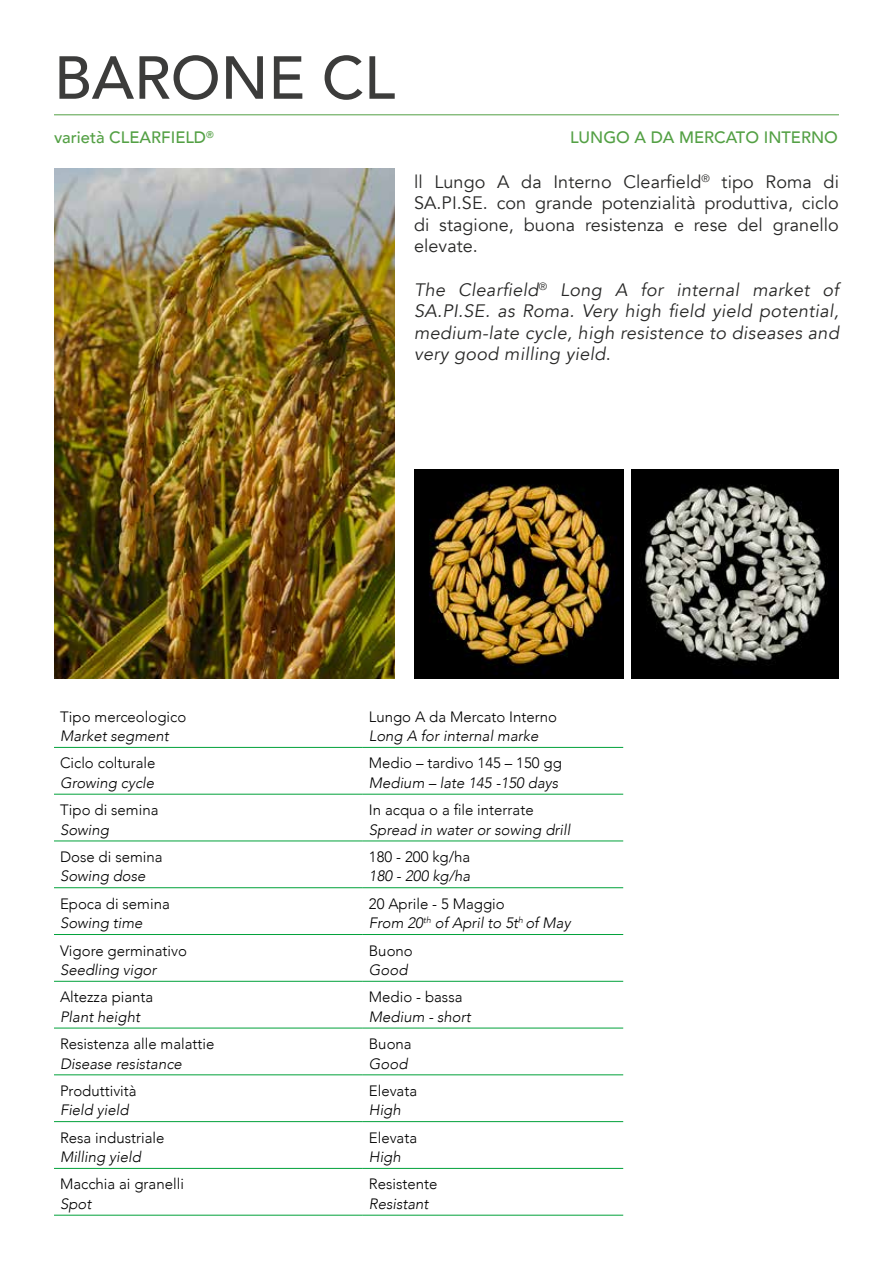
<style>
.page{position:relative;width:893px;height:1263px;background:#fff}
.page>*{position:absolute;margin:0;border:0;box-sizing:border-box;transform-origin:0 0}
.t1{font:500 60px "Avenir";color:#3c3c3b}
.t2{font:italic 18px/21.6px "Avenir";letter-spacing:.02em;color:#282827;text-align:justify}
.t3{font:18px/21.6px "Avenir";letter-spacing:.005em;color:#282827;text-align:justify}
.t4{font:500 16.5px "Avenir";color:#53a044}
.t5{font:300 15px "Avenir";color:#000}
.t6{font:italic 300 15px/19.5px "Avenir";color:#000}
.s1{font-style:normal}
</style>
<div class="page">
<img style="left:414px;top:469px;width:209px;height:209px">
<img style="left:631px;top:469px;width:208px;height:209px">
<img style="left:54px;top:168px;width:340px;height:510px">
<hr style="left:54px;top:747px;width:309px;height:1px;background:#00a13a">
<hr style="left:363px;top:747px;width:260px;height:1px;background:#00a13a">
<hr style="left:54px;top:794px;width:309px;height:1px;background:#00a13a">
<hr style="left:363px;top:794px;width:260px;height:1px;background:#00a13a">
<hr style="left:54px;top:841px;width:309px;height:1px;background:#00a13a">
<hr style="left:363px;top:841px;width:260px;height:1px;background:#00a13a">
<hr style="left:54px;top:887px;width:309px;height:1px;background:#00a13a">
<hr style="left:363px;top:887px;width:260px;height:1px;background:#00a13a">
<hr style="left:54px;top:934px;width:309px;height:1px;background:#00a13a">
<hr style="left:363px;top:934px;width:260px;height:1px;background:#00a13a">
<hr style="left:54px;top:981px;width:309px;height:1px;background:#00a13a">
<hr style="left:363px;top:981px;width:260px;height:1px;background:#00a13a">
<hr style="left:54px;top:1028px;width:309px;height:1px;background:#00a13a">
<hr style="left:363px;top:1028px;width:260px;height:1px;background:#00a13a">
<hr style="left:54px;top:1074px;width:309px;height:1px;background:#00a13a">
<hr style="left:363px;top:1074px;width:260px;height:1px;background:#00a13a">
<hr style="left:54px;top:1121px;width:309px;height:1px;background:#00a13a">
<hr style="left:363px;top:1121px;width:260px;height:1px;background:#00a13a">
<hr style="left:54px;top:1168px;width:309px;height:1px;background:#00a13a">
<hr style="left:363px;top:1168px;width:260px;height:1px;background:#00a13a">
<hr style="left:54px;top:1215px;width:309px;height:1px;background:#00a13a">
<hr style="left:363px;top:1215px;width:260px;height:1px;background:#00a13a">
<hr style="left:54px;top:114px;width:785px;height:1px;background:#53a044">
<h1 class="t1" style="left:54px;top:26px;width:343px">BARONE CL</h1>
<p class="t4" style="left:54px;top:123px;width:161px">varietà CLEARFIELD<sup>®</sup></p>
<p class="t4" style="left:570px;top:123px;width:269px">LUNGO A DA MERCATO INTERNO</p>
<p class="t3" style="left:414px;top:171px;width:426px">ll Lungo A da Interno Clearfield<sup>®</sup> tipo Roma di SA.PI.SE. con grande potenzialità produttiva, ciclo di stagione, buona resistenza e rese del granello elevate.</p>
<p class="t2" style="left:414px;top:279px;width:426px">The Clearfield<sup>®</sup> Long A for internal market of SA.PI.SE. as Roma. Very high field yield potential, medium-late cycle, high resistence to diseases and very good milling yield<span class="s1">.</span></p>
<p class="t5" style="left:60px;top:707px;width:128px">Tipo merceologico</p>
<p class="t6" style="left:60px;top:726px;width:110px">Market segment</p>
<p class="t5" style="left:369px;top:707px;width:190px">Lungo A da Mercato Interno</p>
<p class="t6" style="left:369px;top:726px;width:171px">Long A for internal marke</p>
<p class="t5" style="left:60px;top:754px;width:97px">Ciclo colturale</p>
<p class="t6" style="left:60px;top:773px;width:96px">Growing cycle</p>
<p class="t5" style="left:369px;top:754px;width:195px">Medio – tardivo 145 – 150 gg</p>
<p class="t6" style="left:369px;top:773px;width:191px">Medium – late 145 -150 days</p>
<p class="t5" style="left:60px;top:801px;width:100px">Tipo di semina</p>
<p class="t6" style="left:60px;top:820px;width:50px">Sowing</p>
<p class="t5" style="left:369px;top:801px;width:166px">In acqua o a file interrate</p>
<p class="t6" style="left:369px;top:820px;width:203px">Spread in water or sowing drill</p>
<p class="t5" style="left:60px;top:848px;width:104px">Dose di semina</p>
<p class="t6" style="left:60px;top:866px;width:87px">Sowing dose</p>
<p class="t5" style="left:369px;top:848px;width:103px">180 - 200 kg/ha</p>
<p class="t6" style="left:369px;top:866px;width:103px">180 - 200 kg/ha</p>
<p class="t5" style="left:60px;top:895px;width:111px">Epoca di semina</p>
<p class="t6" style="left:60px;top:913px;width:84px">Sowing time</p>
<p class="t6" style="left:369px;top:894px;width:203px"><span class="s1">20 Aprile - 5 Maggio<br></span>From 20<sup>th</sup> of April to 5t<sup>h</sup> of May</p>
<p class="t5" style="left:60px;top:941px;width:129px">Vigore germinativo</p>
<p class="t6" style="left:60px;top:960px;width:98px">Seedling vigor</p>
<p class="t5" style="left:369px;top:941px;width:45px">Buono</p>
<p class="t6" style="left:369px;top:960px;width:40px">Good</p>
<p class="t5" style="left:60px;top:988px;width:95px">Altezza pianta</p>
<p class="t6" style="left:60px;top:1007px;width:82px">Plant height</p>
<p class="t5" style="left:369px;top:988px;width:95px">Medio - bassa</p>
<p class="t6" style="left:369px;top:1007px;width:104px">Medium - short</p>
<p class="t5" style="left:60px;top:1035px;width:156px">Resistenza alle malattie</p>
<p class="t6" style="left:60px;top:1054px;width:123px">Disease resistance</p>
<p class="t5" style="left:369px;top:1035px;width:44px">Buona</p>
<p class="t6" style="left:369px;top:1054px;width:40px">Good</p>
<p class="t5" style="left:60px;top:1082px;width:78px">Produttività</p>
<p class="t6" style="left:60px;top:1100px;width:70px">Field yield</p>
<p class="t5" style="left:369px;top:1082px;width:50px">Elevata</p>
<p class="t6" style="left:369px;top:1100px;width:33px">High</p>
<p class="t5" style="left:60px;top:1128px;width:106px">Resa industriale</p>
<p class="t6" style="left:60px;top:1147px;width:82px">Milling yield</p>
<p class="t5" style="left:369px;top:1128px;width:50px">Elevata</p>
<p class="t6" style="left:369px;top:1147px;width:33px">High</p>
<p class="t5" style="left:60px;top:1175px;width:125px">Macchia ai granelli</p>
<p class="t6" style="left:60px;top:1194px;width:33px">Spot</p>
<p class="t5" style="left:369px;top:1175px;width:70px">Resistente</p>
<p class="t6" style="left:369px;top:1194px;width:61px">Resistant</p>
</div>
